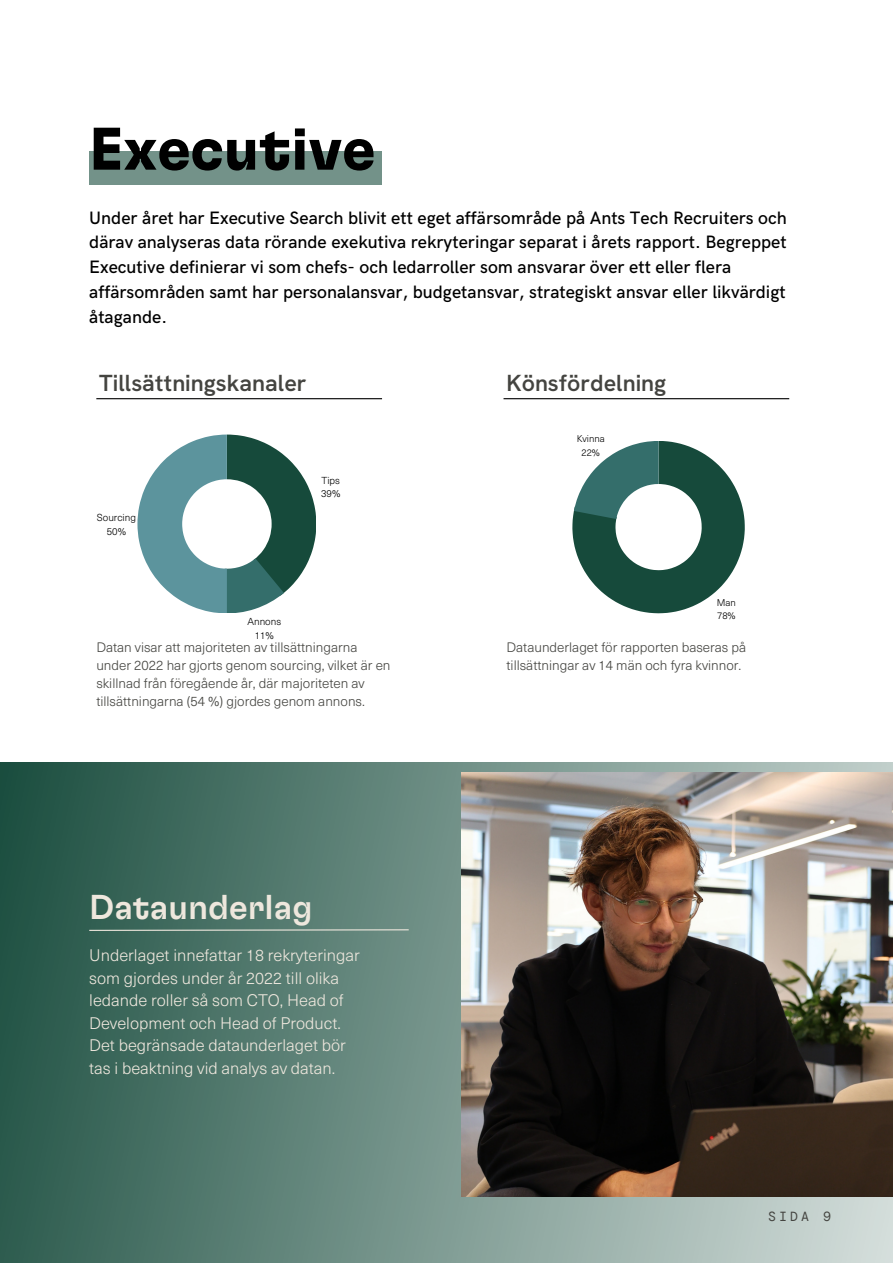
<style>
.page{position:relative;width:893px;height:1264px;background:#fff}
.page>*{position:absolute;margin:0;border:0;box-sizing:border-box;transform-origin:0 0}
.t1{font:700 60px "GT Flexa";color:#000}
.t2{font:500 34.5px "GT Flexa";color:#eee7dd}
.t3{font:600 23.25px "HK Grotesk";color:#444440}
.t4{font:500 18px/24.8px "HK Grotesk";color:#000}
.t5{font:300 16.5px/22.5px "Neue Haas Unica Pro";color:#eee7dd}
.t6{font:300 13.5px/18px "Neue Haas Unica Pro";color:#444440}
.t7{font:13.2px "DM Mono";color:#444440}
.t8{font:300 9.9px/13.8px "Neue Haas Unica Pro";color:#000;text-align:center}
.t9{font:300 9.6px/13.4px "Neue Haas Unica Pro";color:#000}
</style>
<div class="page">
<svg style="left:0;top:762px;width:892px;height:500px;background:#597e73"></svg>
<img style="left:461px;top:772px;width:431px;height:424px">
<div style="left:89px;top:152px;width:292px;height:32px;background:#739289"></div>
<svg style="left:88px;top:928px;width:322px;height:3px"></svg>
<svg style="left:137px;top:434px;width:179px;height:179px"></svg>
<svg style="left:572px;top:441px;width:172px;height:172px"></svg>
<hr style="left:96px;top:398px;width:286px;height:1px;background:#000">
<hr style="left:503px;top:398px;width:286px;height:1px;background:#000">
<h1 class="t1" style="left:89px;top:122px;width:287px">Executive</h1>
<p class="t4" style="left:89px;top:206px;width:699px">Under året har Executive Search blivit ett eget affärsområde på Ants Tech Recruiters och därav analyseras data rörande exekutiva rekryteringar separat i årets rapport. Begreppet Executive definierar vi som chefs- och ledarroller som ansvarar över ett eller flera affärsområden samt har personalansvar, budgetansvar, strategiskt ansvar eller likvärdigt åtagande.</p>
<p class="t3" style="left:99px;top:367px;width:209px">Tillsättningskanaler</p>
<p class="t3" style="left:506px;top:367px;width:161px">Könsfördelning</p>
<p class="t8" style="left:97px;top:510px;width:41px">Sourcing<br>50%</p>
<p class="t8" style="left:321px;top:472px;width:21px;text-align:left">Tips<br>39%</p>
<p class="t8" style="left:247px;top:614px;width:35px">Annons<br>11%</p>
<p class="t9" style="left:576px;top:431px;width:30px;text-align:center">Kvinna<br>22%</p>
<p class="t9" style="left:716px;top:595px;width:21px">Man<br>78%</p>
<p class="t6" style="left:96px;top:637px;width:296px">Datan visar att majoriteten av tillsättningarna under 2022 har gjorts genom sourcing, vilket är en skillnad från föregående år, där majoriteten av tillsättningarna (54 %) gjordes genom annons.</p>
<p class="t6" style="left:506px;top:637px;width:241px">Dataunderlaget för rapporten baseras på tillsättningar av 14 män och fyra kvinnor.</p>
<h2 class="t2" style="left:89px;top:891px;width:225px">Dataunderlag</h2>
<p class="t5" style="left:89px;top:943px;width:272px">Underlaget innefattar 18 rekryteringar som gjordes under år 2022 till olika ledande roller så som CTO, Head of Development och Head of Product.<br>Det begränsade dataunderlaget bör tas i beaktning vid analys av datan.</p>
<p class="t7" style="left:768px;top:1207px;width:64px">SIDA 9</p>
</div>
